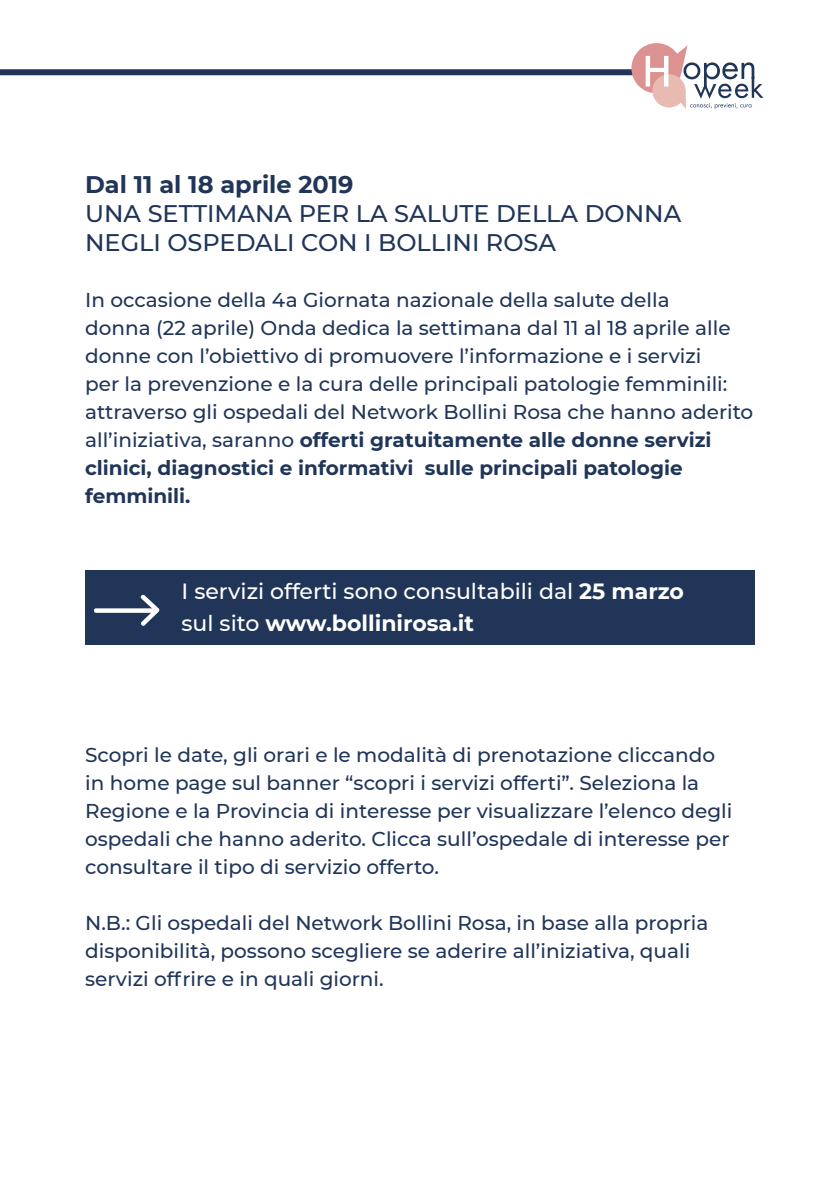
<style>
.page{position:relative;width:840px;height:1191px;background:#fff}
.page>*{position:absolute;margin:0;border:0;box-sizing:border-box;transform-origin:0 0}
.t1{font:500 24px/28.8px "Montserrat";color:#203558}
.t2{font:700 24px "Montserrat";color:#203558}
.t3{font:500 22px/32px "Montserrat";color:#fff}
.t4{font:500 20px/28px "Montserrat";color:#203558}
.s1{font-weight:700}
</style>
<div class="page">
<div style="left:85px;top:570px;width:669px;height:75px;background:#203558"></div>
<div style="left:0;top:69px;width:635px;height:6px;background:#203558"></div>
<div style="left:631px;top:43px;width:50px;height:50px;background:#dc9291;border-radius:50%"></div>
<svg style="left:644px;top:45px;width:119px;height:64px"></svg>
<svg style="left:94px;top:594px;width:65px;height:32px"></svg>
<p class="t2" style="left:85px;top:167px;width:270px">Dal 11 al 18 aprile 2019</p>
<p class="t1" style="left:85px;top:198px;width:597px">UNA SETTIMANA PER LA SALUTE DELLA DONNA<br>NEGLI OSPEDALI CON I BOLLINI ROSA</p>
<p class="t4" style="left:85px;top:285px;width:669px">In occasione della 4a Giornata nazionale della salute della<br>donna (22 aprile) Onda dedica la settimana dal 11 al 18 aprile alle donne con l’obiettivo di promuovere l’informazione e i servizi<br>per la prevenzione e la cura delle principali patologie femminili: attraverso gli ospedali del Network Bollini Rosa che hanno aderito all’iniziativa, saranno <span class="s1">offerti gratuitamente alle donne servizi clinici, diagnostici e informativi sulle principali patologie femminili.</span></p>
<p class="t3" style="left:181px;top:574px;width:503px">I servizi offerti sono consultabili dal <span class="s1">25 marzo </span>sul sito <span class="s1">www.bollinirosa.it</span></p>
<p class="t4" style="left:85px;top:739px;width:648px">Scopri le date, gli orari e le modalità di prenotazione cliccando in home page sul banner “scopri i servizi offerti”. Seleziona la Regione e la Provincia di interesse per visualizzare l’elenco degli ospedali che hanno aderito. Clicca sull’ospedale di interesse per consultare il tipo di servizio offerto.</p>
<p class="t4" style="left:85px;top:907px;width:624px">N.B.: Gli ospedali del Network Bollini Rosa, in base alla propria disponibilità, possono scegliere se aderire all’iniziativa, quali servizi offrire e in quali giorni.</p>
</div>
